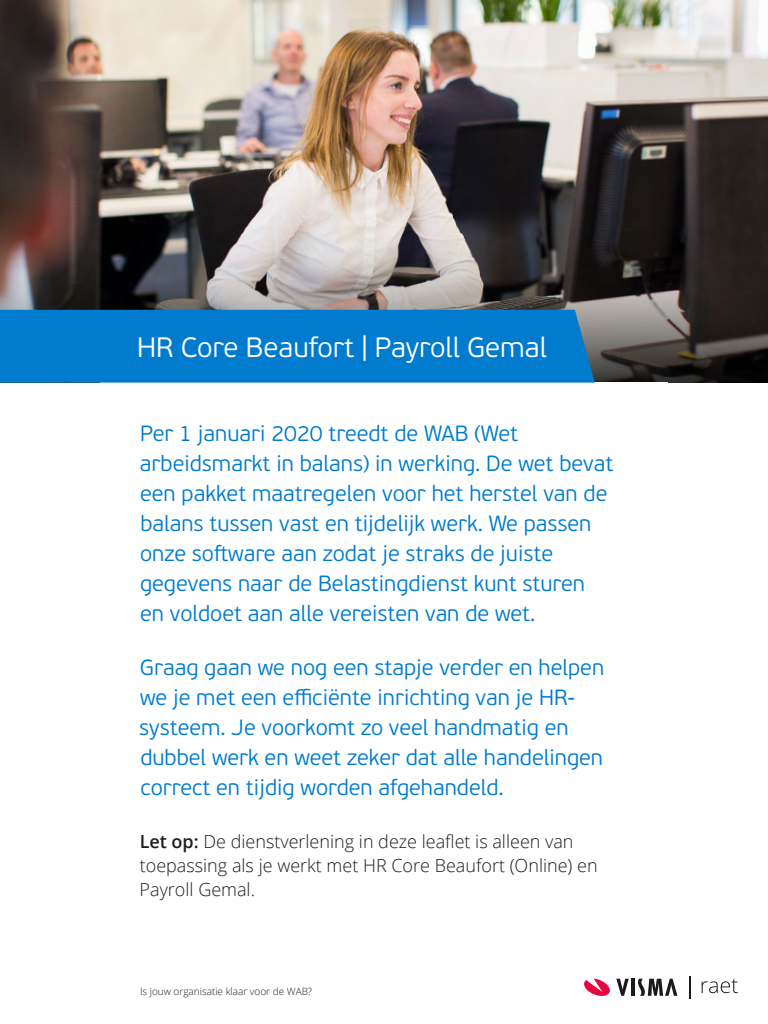
<style>
.page{position:relative;width:768px;height:1024px;background:#fff}
.page>*{position:absolute;margin:0;border:0;box-sizing:border-box;transform-origin:0 0}
.t1{font:300 28px "PF Beau Sans Pro";color:#fff}
.t2{font:300 22px/30px "PF Beau Sans Pro";color:#007bce}
.t3{font:300 18px/24px "Open Sans";color:#1d1d1d}
.t4{font:300 10px "Open Sans";color:#1d1d1d}
.s1{font-weight:600}
</style>
<div class="page">
<img style="left:0;top:0;width:768px;height:227px">
<svg style="left:0;top:227px;width:768px;height:156px;background:#5b5655"></svg>
<svg style="left:584px;top:979px;width:45px;height:17px"></svg>
<hr style="left:631px;top:979px;width:4px;height:17px;background:#1a1a18">
<svg style="left:638px;top:979px;width:39px;height:17px"></svg>
<svg style="left:702px;top:979px;width:36px;height:14px"></svg>
<svg style="left:689px;top:976px;width:1px;height:23px"></svg>
<div style="left:0;top:310px;width:595px;height:73px;background:#007bce"></div>
<p class="t1" style="left:137px;top:331px;width:411px">HR Core Beaufort | Payroll Gemal</p>
<p class="t2" style="left:140px;top:419px;width:475px">Per 1 januari 2020 treedt de WAB (Wet arbeidsmarkt in balans) in werking. De wet bevat een pakket maatregelen voor het herstel van de balans tussen vast en tijdelijk werk. We passen onze software aan zodat je straks de juiste gegevens naar de Belastingdienst kunt sturen en voldoet aan alle vereisten van de wet.</p>
<p class="t2" style="left:139px;top:653px;width:466px">Graag gaan we nog een stapje verder en helpen we je met een efficiënte inrichting van je HR&shy;systeem. Je voorkomt zo veel handmatig en dubbel werk en weet zeker dat alle handelingen correct en tijdig worden afgehandeld.</p>
<p class="t3" style="left:140px;top:829px;width:460px"><span class="s1">Let op:</span> De dienstverlening in deze leaflet is alleen van toepassing als je werkt met HR Core Beaufort (Online) en<br>Payroll Gemal.</p>
<p class="t4" style="left:140px;top:985px;width:174px">Is jouw organisatie klaar voor de WAB?</p>
</div>
